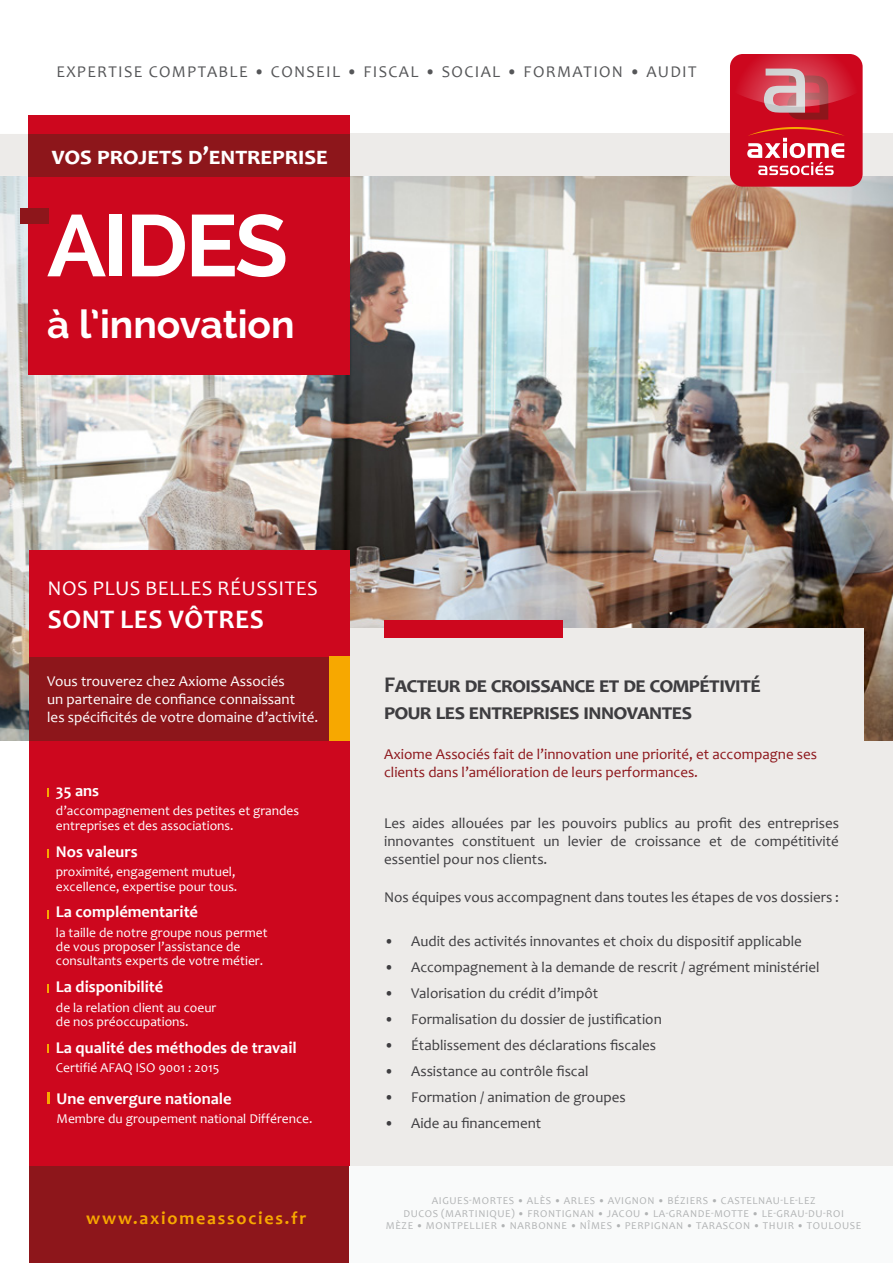
<style>
.page{position:relative;width:893px;height:1263px;background:#fff}
.page>*{position:absolute;margin:0;border:0;box-sizing:border-box;transform-origin:0 0}
.t1{font:700 87px "Raleway";letter-spacing:-.03em;color:#fff}
.t2{font:700 39px "Raleway";color:#fff}
.t3{font:700 27px "Candara";letter-spacing:.02em;color:#fff}
.t4{font:700 25.5px "Candara";letter-spacing:.105em;color:#fff}
.t5{font:700 22.5px/27px "Candara";letter-spacing:.045em;color:#3e3d40}
.t6{font:21px "Candara";letter-spacing:.02em;color:#fff}
.t7{font:700 18px "Candara";letter-spacing:.1em;color:#f7a800}
.t8{font:700 16.5px "Candara";color:#fff}
.t9{font:16.5px "Candara";letter-spacing:.08em;color:#555658}
.t10{font:15px/18px "Candara";color:#3e3d40;text-align:justify}
.t11{font:15px/18px "Candara";color:#fff}
.t12{font:15px/18px "Candara";color:#8d161b}
.t13{font:13.5px/14.2px "Candara";color:#fff}
.t14{font:10.5px/12.6px "Candara";letter-spacing:.06em;color:#b1b3b4;text-align:center}
</style>
<div class="page">
<div style="left:30px;top:134px;width:863px;height:1129px;background:#edebe9"></div>
<img style="left:0;top:176px;width:893px;height:565px">
<div style="left:340px;top:628px;width:523px;height:538px;background:#edebe9"></div>
<svg style="left:0;top:134px;width:29px;height:42px"></svg>
<div style="left:29px;top:115px;width:321px;height:259px;background:#cd071e"></div>
<div style="left:20px;top:208px;width:29px;height:16px;background:#8d161b"></div>
<div style="left:29px;top:134px;width:321px;height:42px;background:#8d161b"></div>
<div style="left:384px;top:621px;width:179px;height:17px;background:#cd071e"></div>
<div style="left:730px;top:54px;width:133px;height:133px;background:#cd071e;border-radius:13px"></div>
<svg style="left:730px;top:54px;width:133px;height:66px"></svg>
<svg style="left:747px;top:127px;width:98px;height:48px"></svg>
<div style="left:29px;top:551px;width:321px;height:712px;background:#cd071e"></div>
<div style="left:29px;top:1166px;width:321px;height:97px;background:#8d161b"></div>
<div style="left:29px;top:657px;width:303px;height:84px;background:#8d161b"></div>
<div style="left:330px;top:657px;width:20px;height:84px;background:#f7a800"></div>
<svg style="left:47px;top:788px;width:2px;height:9px"></svg>
<svg style="left:47px;top:849px;width:2px;height:9px"></svg>
<svg style="left:47px;top:910px;width:2px;height:8px"></svg>
<svg style="left:47px;top:984px;width:2px;height:9px"></svg>
<svg style="left:47px;top:1044px;width:2px;height:8px"></svg>
<svg style="left:47px;top:1092px;width:2px;height:12px"></svg>
<div style="left:350px;top:1166px;width:543px;height:97px;background:#f9fafa"></div>
<p class="t9" style="left:57px;top:61px;width:642px">EXPERTISE COMPTABLE • CONSEIL • FISCAL • SOCIAL • FORMATION • AUDIT</p>
<h3 class="t4" style="left:52px;top:140px;width:277px">vos projets d’entreprise</h3>
<h1 class="t1" style="left:47px;top:196px;width:242px">AIDES</h1>
<h2 class="t2" style="left:47px;top:302px;width:249px">à l’innovation</h2>
<h3 class="t6" style="left:48px;top:575px;width:272px">NOS PLUS BELLES RÉUSSITES</h3>
<h3 class="t3" style="left:48px;top:602px;width:218px">SONT LES VÔTRES</h3>
<p class="t11" style="left:47px;top:672px;width:273px">Vous trouverez chez Axiome Associés<br>un partenaire de confiance connaissant<br>les spécificités de votre domaine d’activité.</p>
<p class="t8" style="left:56px;top:780px;width:45px">35 ans</p>
<p class="t13" style="left:56px;top:803px;width:245px;line-height:15px">d’accompagnement des petites et grandes entreprises et des associations.</p>
<p class="t8" style="left:56px;top:841px;width:83px">Nos valeurs</p>
<p class="t13" style="left:56px;top:865px;width:183px">proximité, engagement mutuel, excellence, expertise pour tous.</p>
<p class="t8" style="left:56px;top:902px;width:144px">La complémentarité</p>
<p class="t13" style="left:56px;top:925px;width:213px">la taille de notre groupe nous permet de vous proposer l’assistance de consultants experts de votre métier.</p>
<p class="t8" style="left:56px;top:976px;width:109px">La disponibilité</p>
<p class="t13" style="left:56px;top:1000px;width:162px">de la relation client au coeur de nos préoccupations.</p>
<p class="t8" style="left:56px;top:1037px;width:242px">La qualité des méthodes de travail</p>
<p class="t13" style="left:56px;top:1060px;width:165px">Certifié AFAQ ISO 9001 : 2015</p>
<p class="t8" style="left:56px;top:1088px;width:177px">Une envergure nationale</p>
<p class="t13" style="left:56px;top:1112px;width:257px">Membre du groupement national Différence.</p>
<p class="t7" style="left:86px;top:1207px;width:222px">www.axiomeassocies.fr</p>
<h3 class="t5" style="left:384px;top:671px;width:378px">Facteur de croissance et de compétivité pour les entreprises innovantes</h3>
<p class="t12" style="left:384px;top:744px;width:435px">Axiome Associés fait de l’innovation une priorité, et accompagne ses clients dans l’amélioration de leurs performances.</p>
<p class="t10" style="left:384px;top:814px;width:456px">Les aides allouées par les pouvoirs publics au profit des entreprises innovantes constituent un levier de croissance et de compétitivité essentiel pour nos clients.</p>
<p class="t10" style="left:384px;top:888px;width:456px">Nos équipes vous accompagnent dans toutes les étapes de vos dossiers :</p>
<p class="t10" style="left:384px;top:932px;width:419px">• Audit des activités innovantes et choix du dispositif applicable</p>
<p class="t10" style="left:384px;top:958px;width:437px">• Accompagnement à la demande de rescrit / agrément ministériel</p>
<p class="t10" style="left:384px;top:984px;width:216px">• Valorisation du crédit d’impôt</p>
<p class="t10" style="left:384px;top:1010px;width:279px">• Formalisation du dossier de justification</p>
<p class="t10" style="left:384px;top:1036px;width:273px">• Établissement des déclarations fiscales</p>
<p class="t10" style="left:384px;top:1062px;width:206px">• Assistance au contrôle fiscal</p>
<p class="t10" style="left:384px;top:1088px;width:243px">• Formation / animation de groupes</p>
<p class="t10" style="left:384px;top:1113px;width:159px">• Aide au financement</p>
<p class="t14" style="left:386px;top:1194px;width:477px">AIGUES-MORTES • ALÈS • ARLES • AVIGNON • BÉZIERS • CASTELNAU-LE-LEZ<br>DUCOS (MARTINIQUE) • FRONTIGNAN • JACOU • LA-GRANDE-MOTTE • LE-GRAU-DU-ROI<br>MÈZE • MONTPELLIER • NARBONNE • NÎMES • PERPIGNAN • TARASCON • THUIR • TOULOUSE</p>
</div>
